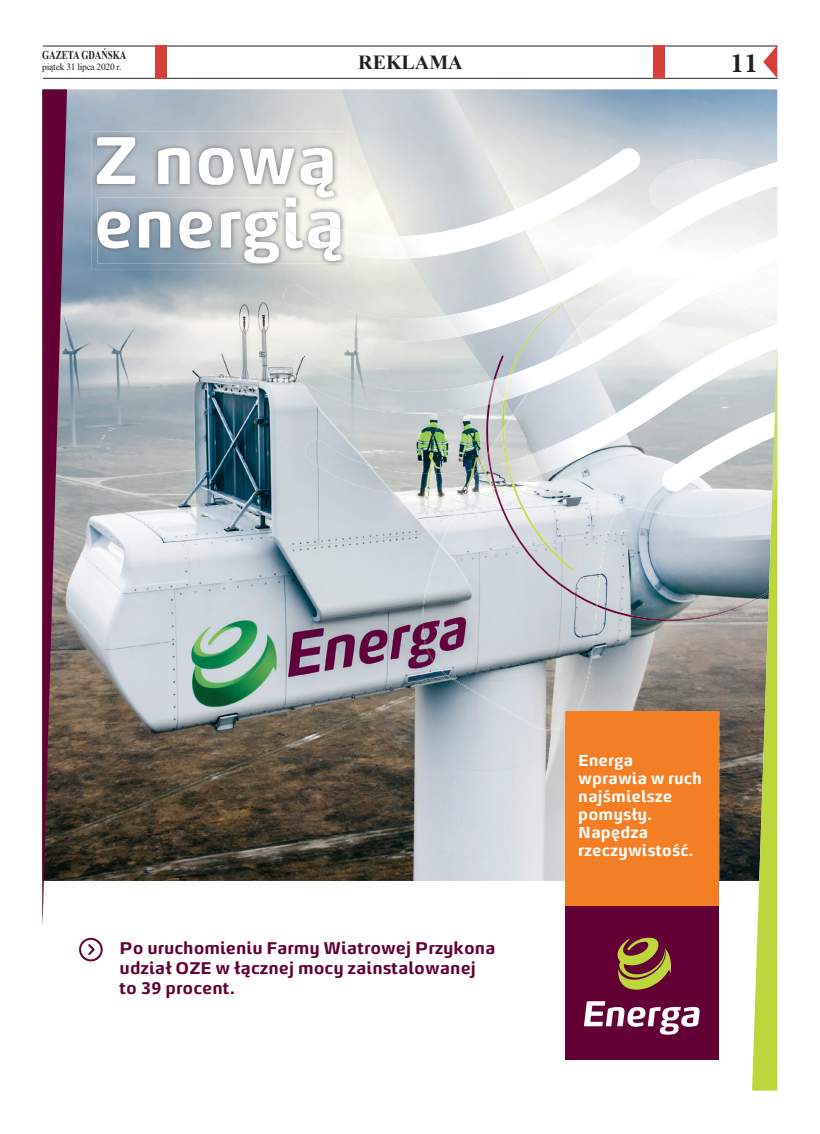
<style>
.page{position:relative;width:820px;height:1134px;background:#fff}
.page>*{position:absolute;margin:0;border:0;box-sizing:border-box;transform-origin:0 0}
.t1{font:700 67.4px/63.6px "Energa";color:#fff}
.t2{font:700 28px "Minion Pro";color:#231f20}
.t3{font:700 20px "Times New Roman";color:#231f20}
.t4{font:700 16.9px/19.9px "Energa";color:#630035}
.t5{font:700 15.9px/17.9px "Energa";color:#fff}
.t6{font:700 12px "Times New Roman";color:#231f20;scale:.75 1}
.t7{font:9.5px "Times New Roman";letter-spacing:-.03em;color:#231f20}
</style>
<div class="page">
<hr style="left:43px;top:46px;width:734px;height:1px;background:#231f20">
<hr style="left:43px;top:78px;width:734px;height:1px;background:#231f20">
<div style="left:155px;top:45px;width:12px;height:33px;background:#d7403a"></div>
<svg style="left:763px;top:45px;width:14px;height:33px"></svg>
<div style="left:653px;top:46px;width:11px;height:33px;background:#d7403a"></div>
<img style="left:67px;top:89px;width:710px;height:792px">
<svg style="left:42px;top:89px;width:25px;height:835px;background:#713a55"></svg>
<div style="left:565px;top:906px;width:154px;height:154px;background:#630035"></div>
<svg style="left:584px;top:1001px;width:115px;height:34px"></svg>
<svg style="left:617px;top:937px;width:55px;height:53px"></svg>
<div style="left:565px;top:711px;width:154px;height:195px;background:#f47e24"></div>
<img style="left:485px;top:355px;width:16px;height:91px">
<img style="left:598px;top:591px;width:153px;height:30px">
<img style="left:91px;top:131px;width:256px;height:138px">
<img style="left:97px;top:198px;width:248px;height:65px">
<img style="left:292px;top:357px;width:101px;height:56px">
<img style="left:459px;top:358px;width:43px;height:52px">
<img style="left:392px;top:387px;width:68px;height:27px">
<img style="left:488px;top:379px;width:7px;height:26px">
<img style="left:600px;top:259px;width:33px;height:22px">
<img style="left:529px;top:259px;width:71px;height:24px">
<img style="left:282px;top:285px;width:71px;height:50px">
<img style="left:458px;top:291px;width:44px;height:45px">
<img style="left:352px;top:312px;width:107px;height:29px">
<img style="left:304px;top:440px;width:173px;height:56px">
<img style="left:347px;top:148px;width:294px;height:111px">
<img style="left:345px;top:230px;width:2px;height:24px">
<img style="left:270px;top:202px;width:75px;height:52px">
<img style="left:562px;top:283px;width:215px;height:240px">
<img style="left:527px;top:431px;width:35px;height:270px">
<img style="left:491px;top:449px;width:36px;height:252px">
<img style="left:455px;top:513px;width:36px;height:167px">
<img style="left:723px;top:317px;width:29px;height:5px">
<img style="left:723px;top:324px;width:54px;height:68px">
<img style="left:568px;top:431px;width:70px;height:29px">
<img style="left:499px;top:438px;width:70px;height:12px">
<img style="left:660px;top:412px;width:91px;height:79px">
<img style="left:589px;top:282px;width:176px;height:35px">
<img style="left:761px;top:316px;width:16px;height:7px">
<img style="left:491px;top:393px;width:36px;height:56px">
<img style="left:455px;top:446px;width:36px;height:67px">
<img style="left:419px;top:510px;width:36px;height:171px">
<img style="left:610px;top:500px;width:141px;height:24px">
<img style="left:598px;top:523px;width:13px;height:72px">
<img style="left:562px;top:580px;width:36px;height:147px">
<img style="left:455px;top:680px;width:36px;height:22px">
<img style="left:491px;top:701px;width:71px;height:29px">
<svg style="left:565px;top:711px;width:12px;height:14px"></svg>
<img style="left:487px;top:450px;width:110px;height:157px">
<img style="left:502px;top:291px;width:221px;height:140px">
<img style="left:527px;top:283px;width:181px;height:110px">
<svg style="left:700px;top:288px;width:9px;height:5px"></svg>
<img style="left:463px;top:469px;width:16px;height:25px">
<svg style="left:751px;top:346px;width:26px;height:744px;background:#b4c07a"></svg>
<img style="left:633px;top:159px;width:144px;height:123px">
<img style="left:701px;top:237px;width:76px;height:45px">
<img style="left:663px;top:171px;width:108px;height:61px">
<svg style="left:79px;top:938px;width:24px;height:23px"></svg>
<p class="t6" style="left:42px;top:47px;width:114px">GAZETA GDAŃSKA</p>
<p class="t7" style="left:42px;top:60px;width:81px">piątek 31 lipca 2020 r.</p>
<p class="t3" style="left:358px;top:48px;width:106px">REKLAMA</p>
<h2 class="t2" style="left:729px;top:44px;width:29px">11</h2>
<h1 class="t1" style="left:93px;top:126px;width:253px">Z nową energią</h1>
<p class="t4" style="left:120px;top:938px;width:377px">Po uruchomieniu Farmy Wiatrowej Przykona udział OZE w łącznej mocy zainstalowanej to 39 procent.</p>
<p class="t5" style="left:578px;top:751px;width:125px">Energa wprawia w ruch najśmielsze pomysły.<br>Napędza rzeczywistość.</p>
</div>
